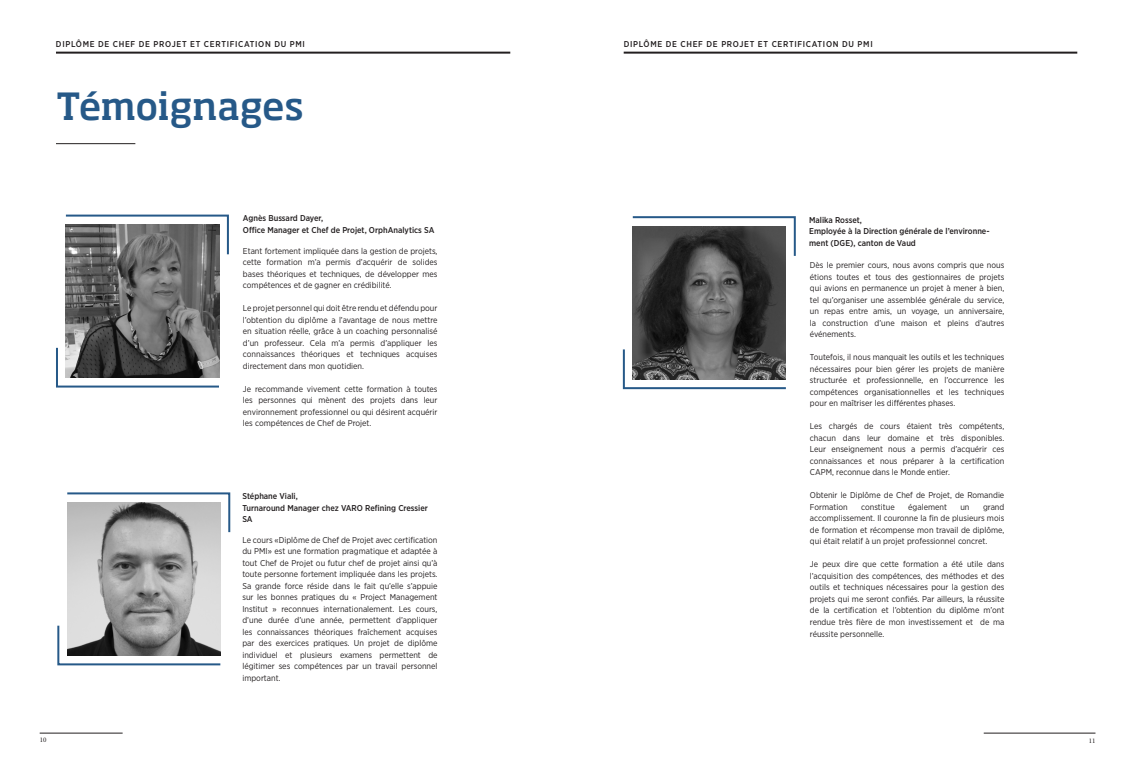
<style>
.page{position:relative;width:1134px;height:766px;background:#fff}
.page>*{position:absolute;margin:0;border:0;box-sizing:border-box;transform-origin:0 0}
.t1{font:500 37px "Soho Std";letter-spacing:-.01em;color:#265988}
.t2{font:8.5px/11.5px "Gotham Narrow";color:#231f20;text-align:justify}
.t3{font:500 8.5px/11.5px "Gotham Narrow";color:#231f20}
.t4{font:500 8.5px "Gotham Narrow";letter-spacing:.08em;color:#231f20}
.t5{font:7px "Minion Pro";color:#231f20}
</style>
<div class="page">
<hr style="left:56px;top:52px;width:454px;height:2px;background:#231f20">
<hr style="left:624px;top:52px;width:453px;height:2px;background:#231f20">
<hr style="left:40px;top:732px;width:83px;height:1px;background:#231f20">
<hr style="left:984px;top:732px;width:111px;height:1px;background:#231f20">
<hr style="left:56px;top:143px;width:79px;height:1px;background:#231f20">
<svg style="left:56px;top:346px;width:164px;height:42px"></svg>
<svg style="left:65px;top:214px;width:164px;height:42px"></svg>
<img style="left:66px;top:224px;width:153px;height:153px">
<svg style="left:57px;top:623px;width:164px;height:43px"></svg>
<svg style="left:67px;top:492px;width:164px;height:42px"></svg>
<img style="left:67px;top:502px;width:153px;height:153px">
<svg style="left:622px;top:347px;width:164px;height:43px"></svg>
<svg style="left:632px;top:216px;width:164px;height:42px"></svg>
<img style="left:633px;top:226px;width:153px;height:153px">
<p class="t4" style="left:56px;top:38px;width:251px">DIPLÔME DE CHEF DE PROJET ET CERTIFICATION DU PMI</p>
<p class="t4" style="left:624px;top:38px;width:251px">DIPLÔME DE CHEF DE PROJET ET CERTIFICATION DU PMI</p>
<h1 class="t1" style="left:56px;top:83px;width:249px">Témoignages</h1>
<p class="t5" style="left:40px;top:734px;width:8px">10</p>
<p class="t3" style="left:243px;top:212px;width:193px">Agnès Bussard Dayer,<br>Office Manager et Chef de Projet, OrphAnalytics SA</p>
<p class="t2" style="left:243px;top:245px;width:196px">Etant fortement impliquée dans la gestion de projets, cette formation m’a permis d’acquérir de solides bases théoriques et techniques, de développer mes compétences et de gagner en crédibilité.</p>
<p class="t2" style="left:243px;top:302px;width:196px">Le projet personnel qui doit être rendu et défendu pour l’obtention du diplôme a l’avantage de nous mettre en situation réelle, grâce à un coaching personnalisé d’un professeur. Cela m’a permis d’appliquer les connaissances théoriques et techniques acquises directement dans mon quotidien.</p>
<p class="t2" style="left:243px;top:383px;width:196px">Je recommande vivement cette formation à toutes les personnes qui mènent des projets dans leur environnement professionnel ou qui désirent acquérir les compétences de Chef de Projet.</p>
<p class="t3" style="left:242px;top:490px;width:187px">Stéphane Viali,<br>Turnaround Manager chez VARO Refining Cressier<br>SA</p>
<p class="t2" style="left:242px;top:533px;width:197px">Le cours «Diplôme de Chef de Projet avec certification du PMI» est une formation pragmatique et adaptée à tout Chef de Projet ou futur chef de projet ainsi qu’à toute personne fortement impliquée dans les projets.<br>Sa grande force réside dans le fait qu’elle s’appuie sur les bonnes pratiques du « Project Management Institut » reconnues internationalement. Les cours, d’une durée d’une année, permettent d’appliquer les connaissances théoriques fraîchement acquises par des exercices pratiques. Un projet de diplôme individuel et plusieurs examens permettent de légitimer ses compétences par un travail personnel important.</p>
<p class="t3" style="left:809px;top:214px;width:182px">Malika Rosset,<br>Employée à la Direction générale de l’environne&shy;ment (DGE), canton de Vaud</p>
<p class="t2" style="left:810px;top:259px;width:196px">Dès le premier cours, nous avons compris que nous étions toutes et tous des gestionnaires de projets qui avions en permanence un projet à mener à bien, tel qu’organiser une assemblée générale du service, un repas entre amis, un voyage, un anniversaire, la construction d’une maison et pleins d’autres événements.</p>
<p class="t2" style="left:810px;top:351px;width:196px">Toutefois, il nous manquait les outils et les techniques nécessaires pour bien gérer les projets de manière structurée et professionnelle, en l’occurrence les compétences organisationnelles et les techniques pour en maîtriser les différentes phases.</p>
<p class="t2" style="left:810px;top:420px;width:196px">Les chargés de cours étaient très compétents, chacun dans leur domaine et très disponibles.<br>Leur enseignement nous a permis d’acquérir ces connaissances et nous préparer à la certification CAPM, reconnue dans le Monde entier.</p>
<p class="t2" style="left:810px;top:489px;width:196px">Obtenir le Diplôme de Chef de Projet, de Romandie<br>Formation</p>
<p class="t2" style="left:861px;top:501px;width:35px">constitue</p>
<p class="t2" style="left:908px;top:501px;width:40px">également</p>
<p class="t2" style="left:960px;top:501px;width:11px">un</p>
<p class="t2" style="left:810px;top:501px;width:196px;text-indent:173px">grand accomplissement. Il couronne la fin de plusieurs mois de formation et récompense mon travail de diplôme, qui était relatif à un projet professionnel concret.</p>
<p class="t2" style="left:810px;top:558px;width:196px">Je peux dire que cette formation a été utile dans l’acquisition des compétences, des méthodes et des outils et techniques nécessaires pour la gestion des projets qui me seront confiés. Par ailleurs, la réussite de la certification et l’obtention du diplôme m’ont rendue très fière de mon investissement et de ma réussite personnelle.</p>
<p class="t5" style="left:1089px;top:736px;width:8px">11</p>
</div>
